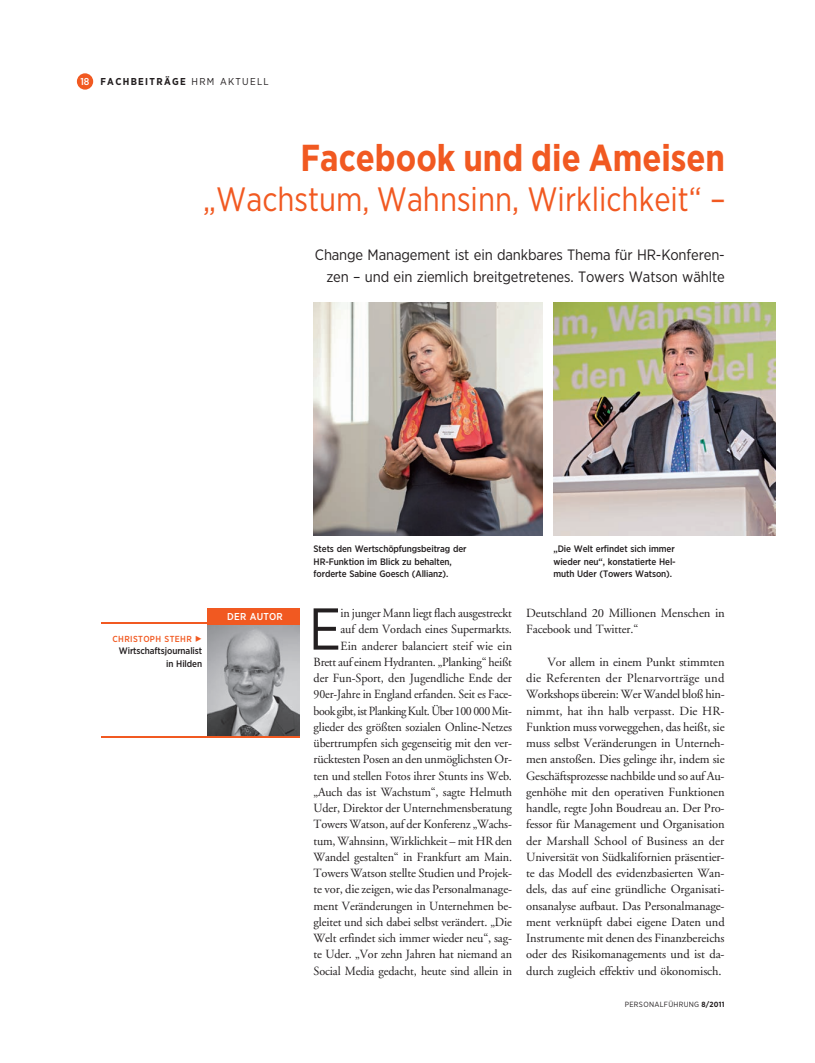
<style>
.page{position:relative;width:815px;height:1063px;background:#fff}
.page>*{position:absolute;margin:0;border:0;box-sizing:border-box;transform-origin:0 0}
.t1{font:58.88px "Gotham Narrow";color:#231f20}
.t2{font:700 37.5px "Gotham Narrow";color:#f15921;scale:.95 1}
.t3{font:33.75px "Gotham Narrow";color:#f15921;scale:.94 1}
.t4{font:15px/22.5px "Gotham Narrow";letter-spacing:-.01em;color:#231f20;text-align:right}
.t5{font:12.5px/16.2px "Adobe Garamond";letter-spacing:-.01em;color:#231f20;text-align:right}
.t6{font:700 10px "Gotham Narrow";letter-spacing:.13em;color:#231f20}
.t7{font:500 10px "Gotham Narrow";letter-spacing:.02em;color:#fff}
.t8{font:500 9.38px/12.5px "Gotham Narrow";letter-spacing:-.01em;color:#231f20;text-align:right}
.t9{font:500 8.75px "Gotham Narrow";letter-spacing:.04em;color:#f15921}
.t10{font:7.5px "Gotham Narrow";letter-spacing:.04em;color:#231f20}
.s1{font-weight:400}
.s2{font-family:"Letter Gothic Std";font-weight:400;font-size:11.75px}
.s3{font-weight:700}
</style>
<div class="page">
<div style="left:77px;top:73px;width:16px;height:17px;background:#f15921;border-radius:50%"></div>
<img style="left:207px;top:624px;width:92px;height:112px">
<hr style="left:101px;top:622px;width:198px;height:2px;background:#f15921">
<hr style="left:101px;top:736px;width:198px;height:2px;background:#f15921">
<div style="left:207px;top:608px;width:92px;height:16px;background:#f15921"></div>
<img style="left:314px;top:302px;width:228px;height:234px">
<img style="left:553px;top:302px;width:222px;height:234px">
<p class="t7" style="left:81px;top:78px;width:10px">18</p>
<p class="t6" style="left:100px;top:78px;width:170px">FACHBEITRÄGE <span class="s1">HRM AKTUELL</span></p>
<h2 class="t2" style="left:300px;top:144px;width:448px">Facebook und die Ameisen</h2>
<h3 class="t3" style="left:203px;top:186px;width:557px">„Wachstum, Wahnsinn, Wirklichkeit“ –</h3>
<p class="t4" style="left:315px;top:244px;width:411px">Change Management ist ein dankbares Thema für HR-Konferen&shy;zen – und ein ziemlich breitgetretenes. Towers Watson wählte</p>
<p class="t9" style="left:113px;top:636px;width:91px">CHRISTOPH STEHR <span class="s2">▶</span></p>
<p class="t8" style="left:119px;top:646px;width:85px">Wirtschaftsjournalist in Hilden</p>
<p class="t7" style="left:227px;top:613px;width:57px">DER AUTOR</p>
<p class="t8" style="left:314px;top:543px;width:155px;text-align:left">Stets den Wertschöpfungsbeitrag der<br>HR-Funktion im Blick zu behalten, forderte Sabine Goesch (Allianz).</p>
<p class="t8" style="left:553px;top:543px;width:124px;text-align:justify">„Die Welt erfindet sich immer wieder neu“, konstatierte Hel&shy;muth Uder (Towers Watson).</p>
<p class="t5" style="left:314px;top:606px;width:200px">in junger Mann liegt flach ausgestreckt<br>auf dem Vordach eines Supermarkts.<br>Ein anderer balanciert steif wie ein<br>Brett auf einem Hydranten. „Plank ing“ heißt der Fun-Sport, den Jugendliche Ende der 90er-Jahre in England erfanden. Seit es Face&shy;book gibt, ist Planking Kult. Über 100 000 Mit&shy;glieder des größten sozialen Online-Netzes übertrumpfen sich gegenseitig mit den ver&shy;rücktesten Posen an den unmöglichsten Or&shy;ten und stellen Fotos ihrer Stunts ins Web. „Auch das ist Wachstum“, sagte Helmuth Uder, Direktor der Unternehmensberatung Towers Watson, auf der Konferenz „Wachs&shy;tum, Wahnsinn, Wirklichkeit – mit HR den Wandel gestalten“ in Frankfurt am Main.<br>Towers Watson stellte Studien und Projek&shy;te vor, die zeigen, wie das Personalmanage&shy;ment Veränderungen in Unternehmen be&shy;gleitet und sich dabei selbst verändert. „Die Welt erfindet sich immer wieder neu“, sag&shy;te Uder. „Vor zehn Jahren hat niemand an Social Media gedacht, heute sind allein in</p>
<p class="t5" style="left:526px;top:606px;width:200px;text-align:left">Deutschland 20 Millionen Menschen in<br>Facebook und Twitter.“</p>
<h1 class="t1" style="left:309px;top:607px;width:34px">E</h1>
<p class="t5" style="left:526px;top:655px;width:200px;text-align:justify;text-indent:21px">Vor allem in einem Punkt stimmten die Referenten der Plenarvorträge und Workshops überein: Wer Wandel bloß hin&shy;nimmt, hat ihn halb verpasst. Die HR-Funktion muss vorweggehen, das heißt, sie muss selbst Veränderungen in Unterneh&shy;men anstoßen. Dies gelinge ihr, indem sie Geschäftsprozesse nachbilde und so auf Au&shy;genhöhe mit den operativen Funktionen handle, regte John Boudreau an. Der Pro&shy;fessor für Management und Organisation der Marshall School of Business an der Universität von Südkalifornien präsentier&shy;te das Modell des evidenzbasierten Wan&shy;dels, das auf eine gründliche Organisati&shy;onsanalyse aufbaut. Das Personalmanage&shy;ment verknüpft dabei eigene Daten und Instrumente mit denen des Finanzbereichs oder des Risikomanagements und ist da&shy;durch zugleich effektiv und ökonomisch.</p>
<p class="t10" style="left:625px;top:1002px;width:101px">PERSONALFÜHRUNG <span class="s3">8/2011</span></p>
</div>
